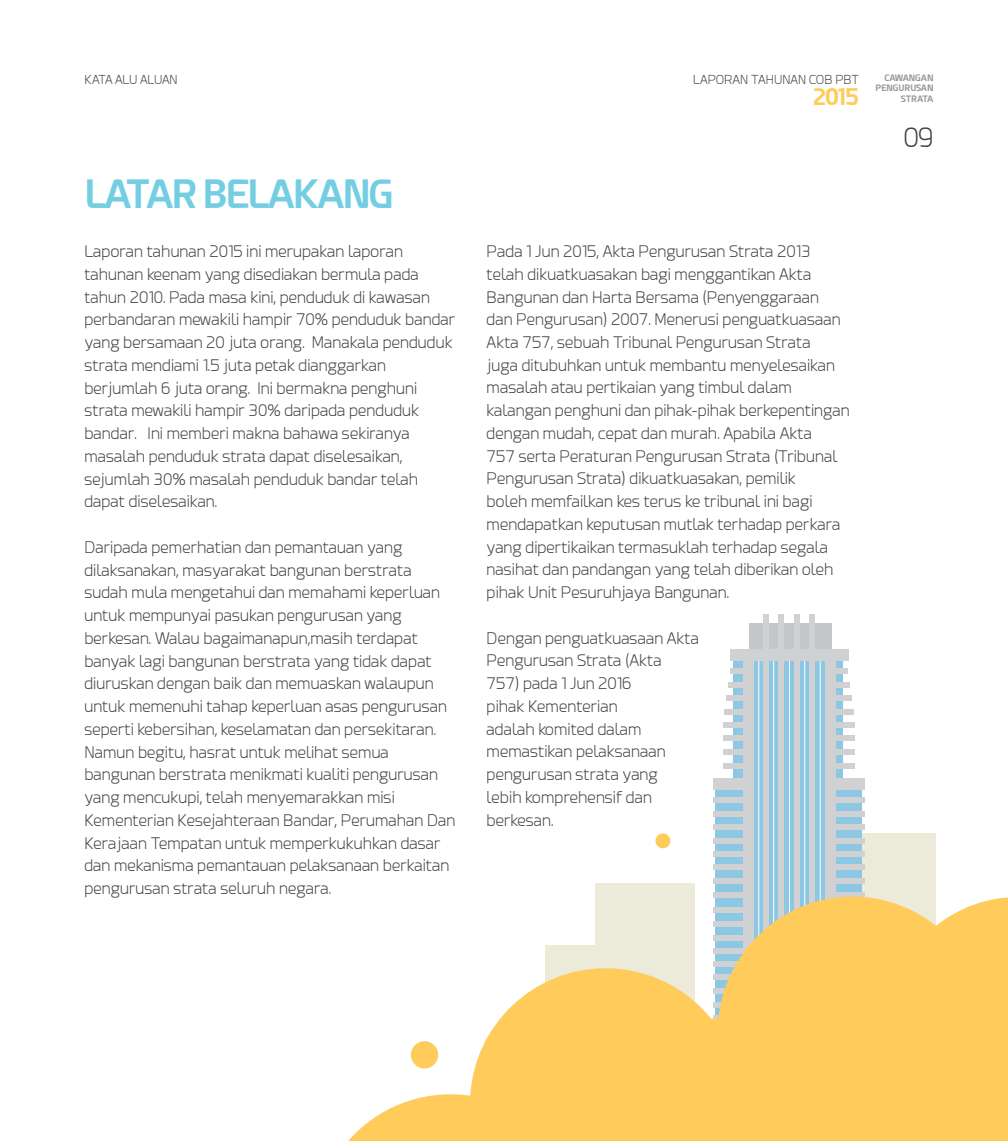
<style>
.page{position:relative;width:1008px;height:1141px;background:#fff}
.page>*{position:absolute;margin:0;border:0;box-sizing:border-box;transform-origin:0 0}
.t1{font:700 38.5px "Esphimere";letter-spacing:-.06em;color:#74cee2}
.t2{font:300 26.25px "Esphimere";color:#414042}
.t3{font:700 22.75px "Esphimere";color:#ffcb5b}
.t4{font:300 15.75px/22.8px "Esphimere";color:#414042}
.t5{font:300 12.25px "Esphimere";color:#414042}
.t6{font:300 12.25px "Esphimere";letter-spacing:-.02em;color:#414042}
.t7{font:700 8.75px/10.5px "Esphimere";letter-spacing:-.02em;color:#939598;text-align:right}
</style>
<div class="page">
<div style="left:595px;top:883px;width:99px;height:172px;background:#ecead8"></div>
<div style="left:544px;top:945px;width:79px;height:157px;background:#ecead8"></div>
<div style="left:836px;top:833px;width:99px;height:128px;background:#ecead8"></div>
<div style="left:748px;top:623px;width:82px;height:34px;background:#c4c6c8"></div>
<div style="left:715px;top:783px;width:146px;height:289px;background:#8cc8e3"></div>
<svg style="left:733px;top:661px;width:109px;height:124px;background:#97cbe2"></svg>
<div style="left:742px;top:649px;width:11px;height:450px;background:#cfd1d2"></div>
<div style="left:825px;top:649px;width:11px;height:450px;background:#cfd1d2"></div>
<div style="left:763px;top:614px;width:5px;height:485px;background:#cfd1d2"></div>
<div style="left:778px;top:614px;width:5px;height:485px;background:#cfd1d2"></div>
<div style="left:794px;top:614px;width:5px;height:485px;background:#cfd1d2"></div>
<div style="left:809px;top:614px;width:5px;height:485px;background:#cfd1d2"></div>
<div style="left:712px;top:778px;width:35px;height:12px;background:#cfd1d2"></div>
<div style="left:729px;top:668px;width:18px;height:5px;background:#cfd1d2"></div>
<div style="left:728px;top:682px;width:19px;height:6px;background:#cfd1d2"></div>
<div style="left:725px;top:695px;width:22px;height:6px;background:#cfd1d2"></div>
<div style="left:724px;top:709px;width:23px;height:6px;background:#cfd1d2"></div>
<div style="left:723px;top:722px;width:24px;height:6px;background:#cfd1d2"></div>
<div style="left:722px;top:735px;width:25px;height:6px;background:#cfd1d2"></div>
<div style="left:722px;top:749px;width:25px;height:6px;background:#cfd1d2"></div>
<div style="left:722px;top:763px;width:25px;height:6px;background:#cfd1d2"></div>
<div style="left:712px;top:797px;width:35px;height:6px;background:#cfd1d2"></div>
<div style="left:712px;top:811px;width:35px;height:6px;background:#cfd1d2"></div>
<div style="left:712px;top:824px;width:35px;height:6px;background:#cfd1d2"></div>
<div style="left:712px;top:838px;width:35px;height:6px;background:#cfd1d2"></div>
<div style="left:712px;top:851px;width:35px;height:6px;background:#cfd1d2"></div>
<div style="left:712px;top:864px;width:35px;height:6px;background:#cfd1d2"></div>
<div style="left:712px;top:878px;width:35px;height:6px;background:#cfd1d2"></div>
<div style="left:712px;top:892px;width:35px;height:6px;background:#cfd1d2"></div>
<div style="left:830px;top:778px;width:34px;height:12px;background:#cfd1d2"></div>
<div style="left:830px;top:668px;width:17px;height:5px;background:#cfd1d2"></div>
<div style="left:830px;top:682px;width:19px;height:6px;background:#cfd1d2"></div>
<div style="left:830px;top:695px;width:21px;height:6px;background:#cfd1d2"></div>
<div style="left:830px;top:709px;width:23px;height:6px;background:#cfd1d2"></div>
<div style="left:830px;top:722px;width:24px;height:6px;background:#cfd1d2"></div>
<div style="left:830px;top:735px;width:24px;height:6px;background:#cfd1d2"></div>
<div style="left:830px;top:749px;width:24px;height:6px;background:#cfd1d2"></div>
<div style="left:830px;top:763px;width:24px;height:6px;background:#cfd1d2"></div>
<div style="left:830px;top:797px;width:34px;height:6px;background:#cfd1d2"></div>
<div style="left:830px;top:811px;width:34px;height:6px;background:#cfd1d2"></div>
<div style="left:830px;top:824px;width:34px;height:6px;background:#cfd1d2"></div>
<div style="left:830px;top:838px;width:34px;height:6px;background:#cfd1d2"></div>
<div style="left:830px;top:851px;width:34px;height:6px;background:#cfd1d2"></div>
<div style="left:830px;top:864px;width:34px;height:6px;background:#cfd1d2"></div>
<div style="left:830px;top:878px;width:34px;height:6px;background:#cfd1d2"></div>
<div style="left:830px;top:892px;width:34px;height:6px;background:#cfd1d2"></div>
<hr style="left:773px;top:659px;width:1px;height:413px;background:#fff">
<hr style="left:788px;top:659px;width:1px;height:413px;background:#fff">
<hr style="left:804px;top:659px;width:1px;height:413px;background:#fff">
<hr style="left:819px;top:659px;width:1px;height:413px;background:#fff">
<hr style="left:758px;top:659px;width:1px;height:413px;background:#fff">
<div style="left:730px;top:649px;width:118px;height:12px;background:#cfd1d2"></div>
<svg style="left:694px;top:897px;width:313px;height:244px;background:#facd68"></svg>
<svg style="left:348px;top:968px;width:392px;height:173px;fill:#ffcb5b"></svg>
<div style="left:655px;top:833px;width:15px;height:15px;background:#ffcb5b;border-radius:50%"></div>
<div style="left:410px;top:1041px;width:28px;height:27px;background:#ffcb5b;border-radius:50%"></div>
<p class="t6" style="left:84px;top:72px;width:95px">KATA ALU ALUAN</p>
<h1 class="t1" style="left:84px;top:170px;width:311px">LATAR BELAKANG</h1>
<p class="t4" style="left:84px;top:240px;width:372px">Laporan tahunan 2015 ini merupakan laporan tahunan keenam yang disediakan bermula pada tahun 2010. Pada masa kini, penduduk di kawasan perbandaran mewakili hampir 70% penduduk bandar yang bersamaan 20 juta orang. Manakala penduduk strata mendiami 1.5 juta petak dianggarkan berjumlah 6 juta orang. Ini bermakna penghuni strata mewakili hampir 30% daripada penduduk bandar. Ini memberi makna bahawa sekiranya masalah penduduk strata dapat diselesaikan, sejumlah 30% masalah penduduk bandar telah dapat diselesaikan.</p>
<p class="t4" style="left:84px;top:536px;width:372px">Daripada pemerhatian dan pemantauan yang dilaksanakan, masyarakat bangunan berstrata sudah mula mengetahui dan memahami keperluan untuk mempunyai pasukan pengurusan yang berkesan. Walau bagaimanapun,masih terdapat banyak lagi bangunan berstrata yang tidak dapat diuruskan dengan baik dan memuaskan walaupun untuk memenuhi tahap keperluan asas pengurusan seperti kebersihan, keselamatan dan persekitaran.<br>Namun begitu, hasrat untuk melihat semua bangunan berstrata menikmati kualiti pengurusan yang mencukupi, telah menyemarakkan misi Kementerian Kesejahteraan Bandar, Perumahan Dan Kerajaan Tempatan untuk memperkukuhkan dasar dan mekanisma pemantauan pelaksanaan berkaitan pengurusan strata seluruh negara.</p>
<p class="t5" style="left:693px;top:72px;width:167px">LAPORAN TAHUNAN COB PBT</p>
<h3 class="t3" style="left:812px;top:82px;width:48px">2015</h3>
<p class="t7" style="left:875px;top:72px;width:59px">CAWANGAN<br>PENGURUSAN<br>STRATA</p>
<h2 class="t2" style="left:903px;top:122px;width:32px">09</h2>
<p class="t4" style="left:486px;top:240px;width:364px">Pada 1 Jun 2015, Akta Pengurusan Strata 2013 telah dikuatkuasakan bagi menggantikan Akta Bangunan dan Harta Bersama (Penyenggaraan<br>dan Pengurusan) 2007. Menerusi penguatkuasaan Akta 757, sebuah Tribunal Pengurusan Strata<br>juga ditubuhkan untuk membantu menyelesaikan masalah atau pertikaian yang timbul dalam kalangan penghuni dan pihak-pihak berkepentingan dengan mudah, cepat dan murah. Apabila Akta<br>757 serta Peraturan Pengurusan Strata (Tribunal Pengurusan Strata) dikuatkuasakan, pemilik<br>boleh memfailkan kes terus ke tribunal ini bagi mendapatkan keputusan mutlak terhadap perkara yang dipertikaikan termasuklah terhadap segala nasihat dan pandangan yang telah diberikan oleh pihak Unit Pesuruhjaya Bangunan.</p>
<p class="t4" style="left:486px;top:627px;width:214px">Dengan penguatkuasaan Akta<br>Pengurusan Strata (Akta<br>757) pada 1 Jun 2016<br>pihak Kementerian<br>adalah komited dalam memastikan pelaksanaan pengurusan strata yang<br>lebih komprehensif dan berkesan.</p>
</div>
